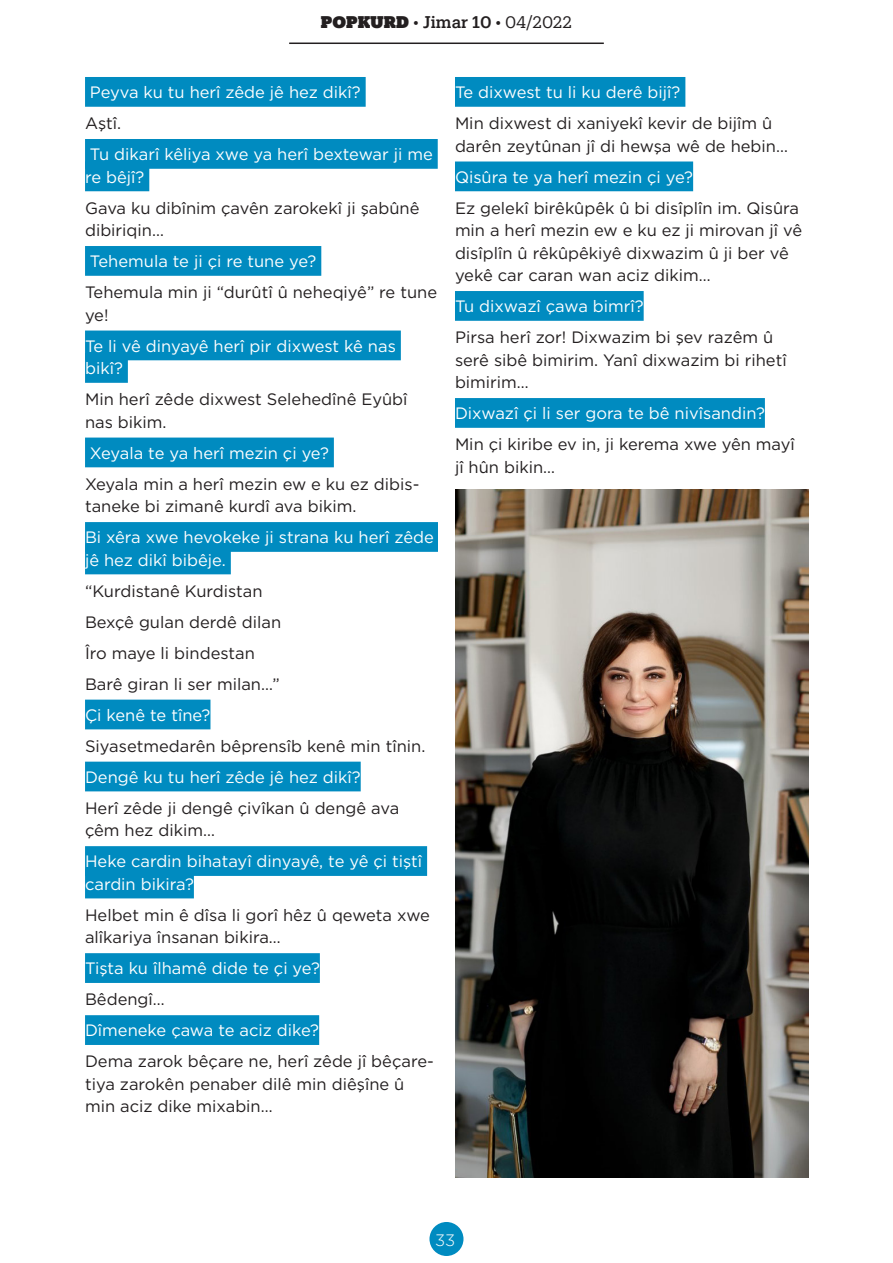
<style>
.page{position:relative;width:893px;height:1263px;background:#fff}
.page>*{position:absolute;margin:0;border:0;box-sizing:border-box;transform-origin:0 0}
.Paragraf{font:16.5px/22.5px "Gotham";color:#231f20}
.Paragraf-2{font:16.5px/22.5px "Gotham";color:#fff}
.t1{font:16.5px "Produkt Web";letter-spacing:-.005em;color:#231f20}
.t2{font:16.5px "Gotham Light TR";color:#fff}
.s1{font-family:"Produkt Web Super"}
.s2{font-weight:500}
</style>
<div class="page">
<div style="left:85px;top:77px;width:281px;height:30px;background:#008bc0"></div>
<div style="left:85px;top:139px;width:353px;height:30px;background:#008bc0"></div>
<div style="left:85px;top:161px;width:64px;height:30px;background:#008bc0"></div>
<div style="left:85px;top:246px;width:236px;height:30px;background:#008bc0"></div>
<div style="left:85px;top:331px;width:316px;height:29px;background:#008bc0"></div>
<div style="left:85px;top:353px;width:43px;height:30px;background:#008bc0"></div>
<div style="left:85px;top:438px;width:249px;height:29px;background:#008bc0"></div>
<div style="left:85px;top:522px;width:353px;height:30px;background:#008bc0"></div>
<div style="left:85px;top:545px;width:146px;height:29px;background:#008bc0"></div>
<div style="left:85px;top:700px;width:125px;height:29px;background:#008bc0"></div>
<div style="left:85px;top:762px;width:276px;height:29px;background:#008bc0"></div>
<div style="left:85px;top:846px;width:342px;height:30px;background:#008bc0"></div>
<div style="left:85px;top:869px;width:109px;height:29px;background:#008bc0"></div>
<div style="left:85px;top:953px;width:235px;height:30px;background:#008bc0"></div>
<div style="left:85px;top:1015px;width:234px;height:30px;background:#008bc0"></div>
<div style="left:455px;top:77px;width:230px;height:30px;background:#008bc0"></div>
<div style="left:455px;top:161px;width:238px;height:30px;background:#008bc0"></div>
<div style="left:455px;top:291px;width:189px;height:30px;background:#008bc0"></div>
<div style="left:455px;top:398px;width:310px;height:30px;background:#008bc0"></div>
<img style="left:455px;top:489px;width:353px;height:689px">
<hr style="left:289px;top:43px;width:315px;height:1px;background:#231f20">
<div style="left:427px;top:1220px;width:39px;height:38px;background:#008bc0;border-radius:50%"></div>
<div style="left:425px;top:1218px;width:43px;height:42px;border:4px solid #fff;border-radius:50%"></div>
<p class="t1" style="left:321px;top:10px;width:253px"><span class="s1">POPKURD</span> • <span class="s2">Jimar 10</span> • 04/2022</p>
<p class="Paragraf-2" style="left:90px;top:81px;width:272px">Peyva ku tu herî zêde jê hez dikî?</p>
<p class="Paragraf" style="left:85px;top:112px;width:38px">Aştî.</p>
<p class="Paragraf-2" style="left:85px;top:143px;width:349px">Tu dikarî kêliya xwe ya herî bextewar ji me re bêjî?</p>
<p class="Paragraf" style="left:85px;top:196px;width:336px">Gava ku dibînim çavên zarokekî ji şabûnê dibiriqin…</p>
<p class="Paragraf-2" style="left:90px;top:250px;width:228px">Tehemula te ji çi re tune ye?</p>
<p class="Paragraf" style="left:85px;top:281px;width:354px">Tehemula min ji “durûtî û neheqiyê” re tune ye!</p>
<p class="Paragraf-2" style="left:85px;top:334px;width:312px">Te li vê dinyayê herî pir dixwest kê nas bikî?</p>
<p class="Paragraf" style="left:85px;top:388px;width:324px">Min herî zêde dixwest Selehedînê Eyûbî nas bikim.</p>
<p class="Paragraf-2" style="left:90px;top:441px;width:240px">Xeyala te ya herî mezin çi ye?</p>
<p class="Paragraf" style="left:85px;top:472px;width:336px">Xeyala min a herî mezin ew e ku ez dibis&shy;taneke bi zimanê kurdî ava bikim.</p>
<p class="Paragraf-2" style="left:85px;top:526px;width:350px">Bi xêra xwe hevokeke ji strana ku herî zêde jê hez dikî bibêje.</p>
<p class="Paragraf" style="left:85px;top:579px;width:179px">“Kurdistanê Kurdistan</p>
<p class="Paragraf" style="left:85px;top:610px;width:198px">Bexçê gulan derdê dilan</p>
<p class="Paragraf" style="left:85px;top:641px;width:171px">Îro maye li bindestan</p>
<p class="Paragraf" style="left:85px;top:672px;width:196px">Barê giran li ser milan…”</p>
<p class="Paragraf-2" style="left:85px;top:703px;width:127px">Çi kenê te tîne?</p>
<p class="Paragraf" style="left:85px;top:734px;width:342px">Siyasetmedarên bêprensîb kenê min tînin.</p>
<p class="Paragraf-2" style="left:85px;top:765px;width:277px">Dengê ku tu herî zêde jê hez dikî?</p>
<p class="Paragraf" style="left:85px;top:796px;width:316px">Herî zêde ji dengê çivîkan û dengê ava çêm hez dikim…</p>
<p class="Paragraf-2" style="left:85px;top:850px;width:339px">Heke cardin bihatayî dinyayê, te yê çi tiştî cardin bikira?</p>
<p class="Paragraf" style="left:85px;top:903px;width:346px">Helbet min ê dîsa li gorî hêz û qeweta xwe alîkariya însanan bikira…</p>
<p class="Paragraf-2" style="left:85px;top:957px;width:236px">Tişta ku îlhamê dide te çi ye?</p>
<p class="Paragraf" style="left:85px;top:988px;width:81px">Bêdengî…</p>
<p class="Paragraf-2" style="left:85px;top:1019px;width:236px">Dîmeneke çawa te aciz dike?</p>
<p class="Paragraf" style="left:85px;top:1050px;width:350px">Dema zarok bêçare ne, herî zêde jî bêçare&shy;tiya zarokên penaber dilê min diêşîne û min aciz dike mixabin…</p>
<p class="Paragraf-2" style="left:455px;top:81px;width:227px">Te dixwest tu li ku derê bijî?</p>
<p class="Paragraf" style="left:455px;top:112px;width:334px">Min dixwest di xaniyekî kevir de bijîm û darên zeytûnan jî di hewşa wê de hebin…</p>
<p class="Paragraf-2" style="left:455px;top:165px;width:240px">Qisûra te ya herî mezin çi ye?</p>
<p class="Paragraf" style="left:455px;top:196px;width:349px">Ez gelekî birêkûpêk û bi disîplîn im. Qisûra min a herî mezin ew e ku ez ji mirovan jî vê disîplîn û rêkûpêkiyê dixwazim û ji ber vê yekê car caran wan aciz dikim…</p>
<p class="Paragraf-2" style="left:455px;top:295px;width:190px">Tu dixwazî çawa bimrî?</p>
<p class="Paragraf" style="left:455px;top:326px;width:333px">Pirsa herî zor! Dixwazim bi şev razêm û serê sibê bimirim. Yanî dixwazim bi rihetî bimirim…</p>
<p class="Paragraf-2" style="left:455px;top:402px;width:311px">Dixwazî çi li ser gora te bê nivîsandin?</p>
<p class="Paragraf" style="left:455px;top:433px;width:341px">Min çi kiribe ev in, ji kerema xwe yên mayî jî hûn bikin…</p>
<p class="t2" style="left:435px;top:1230px;width:22px">33</p>
</div>
